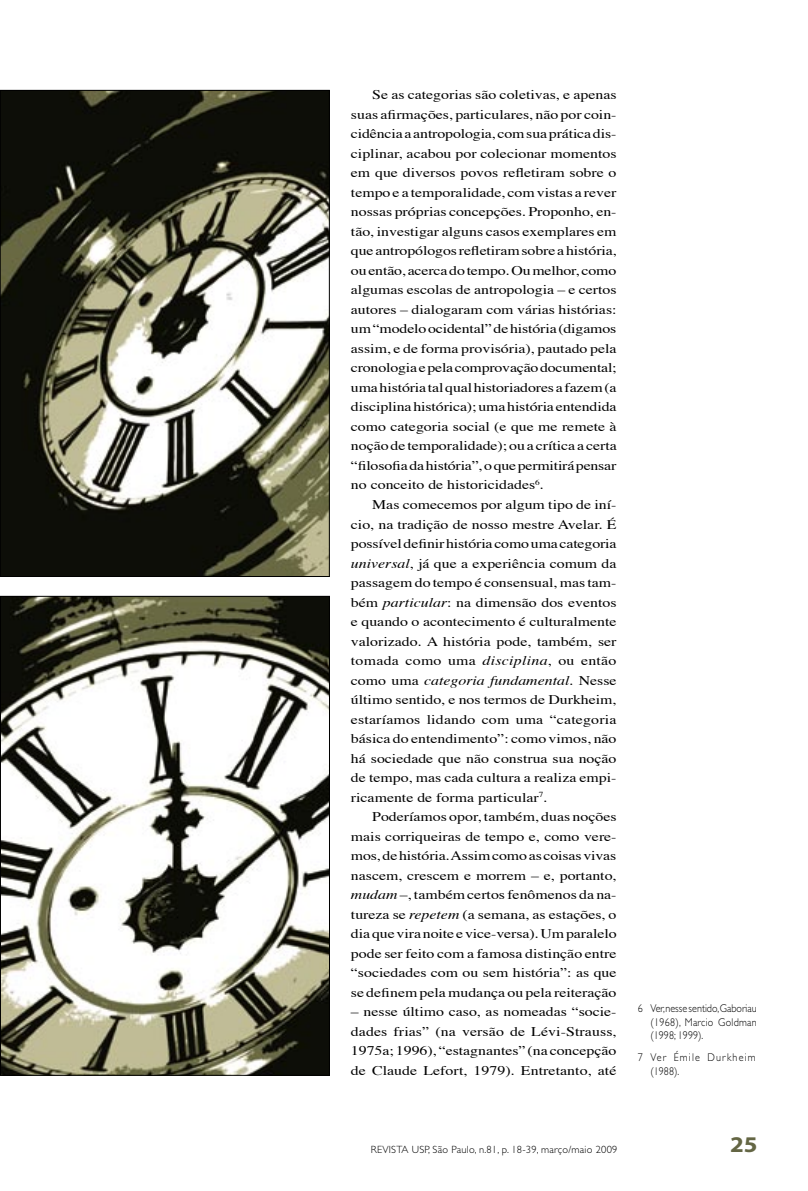
<style>
.page{position:relative;width:808px;height:1191px;background:#fff}
.page>*{position:absolute;margin:0;border:0;box-sizing:border-box;transform-origin:0 0}
.t1{font:700 22.5px "Myriad";color:#646644;scale:1.1 1}
.TEXTO{font:13.2px/19.5px "Times";color:#000;text-align:justify;scale:1.2 1}
.NOTAS{font:300 11.25px/13.5px "Gill Sans";letter-spacing:.025em;color:#000;text-align:justify;scale:.9 1}
.NOTAS-2{font:300 11.25px/13.5px "Gill Sans";letter-spacing:.115em;color:#000;scale:.9 1}
.t2{font:300 10.5px "Gill Sans";letter-spacing:.02em;color:#000}
.s1{font-style:italic}
</style>
<div class="page">
<img style="left:2px;top:92px;width:326px;height:482px">
<div style="left:0;top:90px;width:330px;height:486px;border:1px solid #000"></div>
<img style="left:2px;top:598px;width:326px;height:475px">
<div style="left:0;top:596px;width:330px;height:479px;border:1px solid #000"></div>
<p class="TEXTO" style="left:351px;top:84px;width:223px;text-indent:21px">Se as categorias são coletivas, e apenas suas afirmações, particulares, não por coin&shy;cidência a antropologia, com sua prática dis&shy;ciplinar, acabou por colecionar momentos em que diversos povos refletiram sobre o tempo e a temporalidade, com vistas a rever nossas próprias concepções. Proponho, en&shy;tão, investigar alguns casos exemplares em que antropólogos refletiram sobre a história, ou então, acerca do tempo. Ou melhor, como algumas escolas de antropologia – e certos autores – dialogaram com várias histórias: um “modelo ocidental” de história (digamos assim, e de forma provisória), pautado pela cronologia e pela comprovação documental; uma história tal qual historiadores a fazem (a disciplina histórica); uma história entendida como categoria social (e que me remete à noção de temporalidade); ou a crítica a certa “filosofia da história”, o que permitirá pensar no conceito de historicidades<sup>6</sup>.</p>
<p class="TEXTO" style="left:351px;top:494px;width:223px;text-indent:21px">Mas comecemos por algum tipo de iní&shy;cio, na tradição de nosso mestre Avelar. É possível definir história como uma categoria <span class="s1">universal</span>, já que a experiência comum da passagem do tempo é consensual, mas tam&shy;bém <span class="s1">particular</span>: na dimensão dos eventos e quando o acontecimento é culturalmente valorizado. A história pode, também, ser tomada como uma <span class="s1">disciplina</span>, ou então como uma <span class="s1">categoria fundamental</span>. Nesse último sentido, e nos termos de Durkheim, estaríamos lidando com uma “categoria básica do entendimento”: como vimos, não há sociedade que não construa sua noção de tempo, mas cada cultura a realiza empi&shy;ricamente de forma particular<sup>7</sup>.</p>
<p class="TEXTO" style="left:351px;top:806px;width:223px;text-indent:21px">Poderíamos opor, também, duas noções mais corriqueiras de tempo e, como vere&shy;mos, de história. Assim como as coisas vivas nascem, crescem e morrem – e, portanto, <span class="s1">mudam</span> –, também certos fenômenos da na&shy;tureza se <span class="s1">repetem</span> (a semana, as estações, o dia que vira noite e vice-versa). Um paralelo pode ser feito com a famosa distinção entre “sociedades com ou sem história”: as que se definem pela mudança ou pela reiteração</p>
<p class="TEXTO" style="left:351px;top:1001px;width:223px">– nesse último caso, as nomeadas “socie&shy;dades frias” (na versão de Lévi-Strauss, 1975a; 1996), “estagnantes” (na concepção de Claude Lefort, 1979). Entretanto, até</p>
<p class="NOTAS" style="left:650px;top:1001px;width:120px;text-indent:-13px">6 Ver,nesse sentido,Gaboriau (1968), Marcio Goldman (1998; 1999).</p>
<p class="NOTAS-2" style="left:650px;top:1050px;width:118px;text-indent:-13px">7 Ver Émile Durkheim (1988).</p>
<p class="t2" style="left:371px;top:1143px;width:248px">REVISTA USP, São Paulo, n.81, p. 18-39, março/maio 2009</p>
<h1 class="t1" style="left:730px;top:1132px;width:26px">25</h1>
</div>
